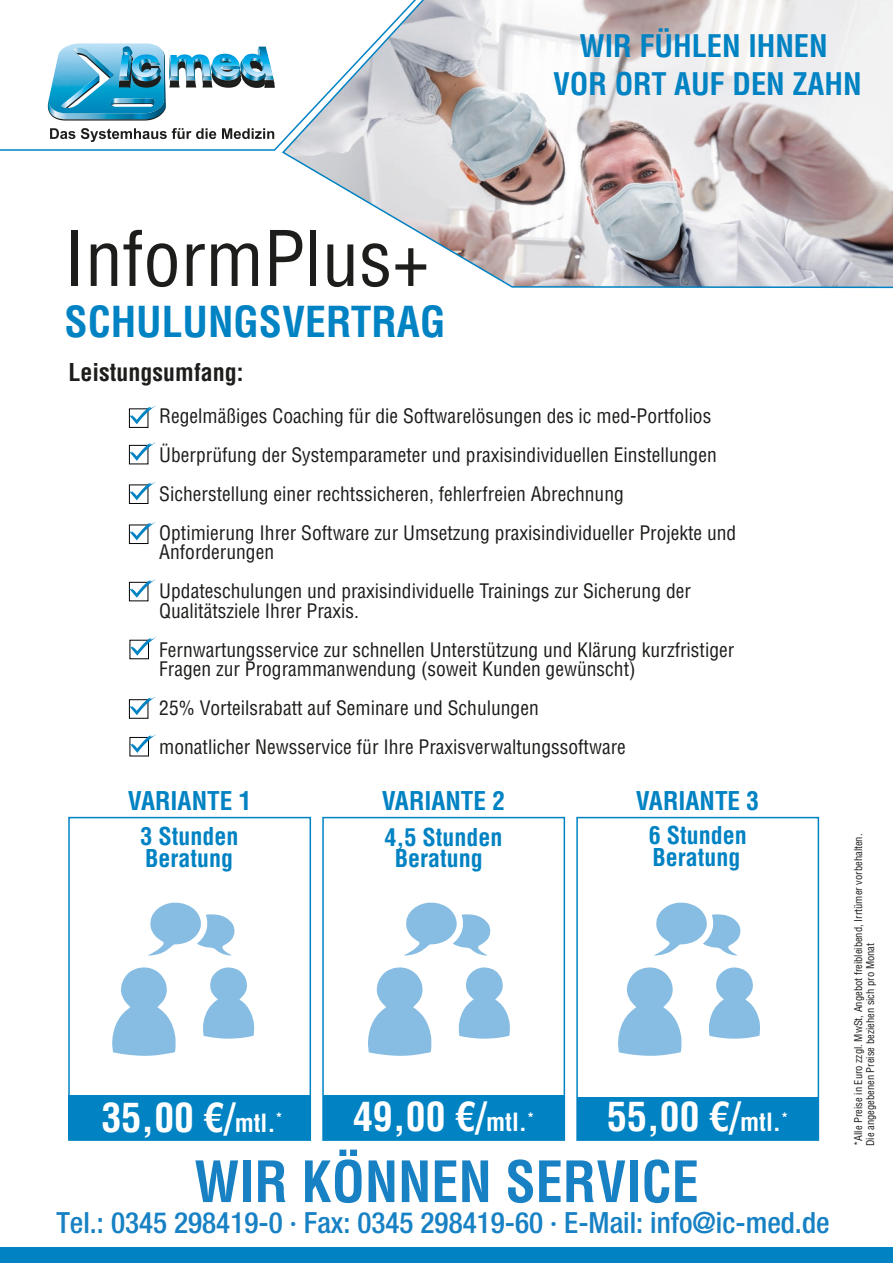
<style>
.page{position:relative;width:893px;height:1263px;background:#fff}
.page>*{position:absolute;margin:0;border:0;box-sizing:border-box;transform-origin:0 0}
.t1{font:condensed 74.7px "Helvetica LT";color:#1d1d1b}
.t2{font:700 condensed 55.5px "Helvetica LT";color:#1781c4}
.t3{font:700 condensed 41.7px "Helvetica LT";color:#0082c3}
.t4{font:700 condensed 39.6px "Helvetica LT";color:#fff}
.t5{font:700 condensed 30.45px/37.2px "Helvetica LT";color:#0082c3;text-align:center}
.t6{font:500 condensed 29.25px "Helvetica Neue LT";color:#1781c4}
.t7{font:700 condensed 25.2px "Helvetica LT";color:#0082c3}
.t8{font:700 condensed 24px/21.3px "Helvetica LT";color:#0082c3}
.t9{font:700 condensed 24px "Helvetica LT";color:#1d1d1b}
.t10{font:condensed 19.5px/39px "Helvetica LT";color:#1d1d1b}
.t11{font:condensed 10.5px/12px "Helvetica LT";color:#1d1d1b}
.s1{font-size:24.6px}
</style>
<div class="page">
<svg style="left:0;top:104px;width:281px;height:47px"></svg>
<img style="left:68px;top:43px;width:89px;height:3px">
<svg style="left:48px;top:46px;width:227px;height:75px"></svg>
<img style="left:71px;top:48px;width:43px;height:30px">
<svg style="left:50px;top:128px;width:25px;height:11px"></svg>
<svg style="left:81px;top:128px;width:135px;height:14px"></svg>
<svg style="left:222px;top:128px;width:52px;height:11px"></svg>
<div style="left:0;top:1247px;width:893px;height:16px;background:#0082c3"></div>
<div style="left:129px;top:408px;width:19px;height:20px;border:1px solid #020304"></div>
<svg style="left:129px;top:406px;width:26px;height:18px"></svg>
<svg style="left:129px;top:442px;width:26px;height:19px"></svg>
<div style="left:129px;top:484px;width:19px;height:20px;border:1px solid #020304"></div>
<svg style="left:129px;top:482px;width:26px;height:18px"></svg>
<div style="left:129px;top:525px;width:19px;height:19px;border:1px solid #020304"></div>
<svg style="left:129px;top:522px;width:26px;height:18px"></svg>
<svg style="left:129px;top:579px;width:26px;height:19px"></svg>
<svg style="left:129px;top:637px;width:27px;height:19px"></svg>
<div style="left:129px;top:699px;width:19px;height:20px;border:1px solid #020304"></div>
<svg style="left:129px;top:697px;width:26px;height:18px"></svg>
<div style="left:68px;top:817px;width:243px;height:324px;border:2px solid #0082c3"></div>
<div style="left:69px;top:1096px;width:241px;height:44px;background:#0082c3"></div>
<svg style="left:322px;top:817px;width:243px;height:324px"></svg>
<div style="left:323px;top:1096px;width:241px;height:44px;background:#0082c3"></div>
<div style="left:576px;top:817px;width:243px;height:324px;border:2px solid #0082c3"></div>
<div style="left:577px;top:1097px;width:241px;height:43px;background:#0082c3"></div>
<svg style="left:112px;top:967px;width:64px;height:89px"></svg>
<svg style="left:203px;top:967px;width:51px;height:72px"></svg>
<svg style="left:149px;top:903px;width:86px;height:52px"></svg>
<svg style="left:368px;top:967px;width:64px;height:89px"></svg>
<svg style="left:458px;top:967px;width:52px;height:72px"></svg>
<svg style="left:404px;top:903px;width:87px;height:52px"></svg>
<svg style="left:618px;top:967px;width:64px;height:89px"></svg>
<svg style="left:709px;top:967px;width:51px;height:72px"></svg>
<svg style="left:655px;top:903px;width:86px;height:52px"></svg>
<svg style="left:129px;top:734px;width:27px;height:19px"></svg>
<svg style="left:281px;top:0;width:612px;height:289px"></svg>
<h1 class="t1" style="left:65px;top:212px;width:366px">InformPlus+</h1>
<h3 class="t3" style="left:65px;top:296px;width:383px">SCHULUNGSVERTRAG</h3>
<h3 class="t5" style="left:553px;top:27px;width:310px">WIR FÜHLEN IHNEN<br>VOR ORT AUF DEN ZAHN</h3>
<p class="t9" style="left:69px;top:357px;width:176px">Leistungsumfang:</p>
<p class="t10" style="left:159px;top:396px;width:579px">Regelmäßiges Coaching für die Softwarelösungen des ic med-Portfolios Überprüfung der Systemparameter und praxisindividuellen Einstellungen Sicherstellung einer rechtssicheren, fehlerfreien Abrechnung<br>Optimierung Ihrer Software zur Umsetzung praxisindividueller Projekte und</p>
<p class="t10" style="left:159px;top:532px;width:533px">Anforderungen<br>Updateschulungen und praxisindividuelle Trainings zur Sicherung der</p>
<p class="t10" style="left:159px;top:591px;width:576px">Qualitätsziele Ihrer Praxis.<br>Fernwartungsservice zur schnellen Unterstützung und Klärung kurzfristiger</p>
<p class="t10" style="left:159px;top:649px;width:478px">Fragen zur Programmanwendung (soweit Kunden gewünscht)<br>25% Vorteilsrabatt auf Seminare und Schulungen<br>monatlicher Newsservice für Ihre Praxisverwaltungssoftware</p>
<p class="t7" style="left:128px;top:785px;width:125px">VARIANTE 1</p>
<p class="t8" style="left:141px;top:825px;width:100px;line-height:22.2px">3 Stunden<br>Beratung</p>
<p class="t7" style="left:382px;top:785px;width:125px">VARIANTE 2</p>
<p class="t7" style="left:636px;top:784px;width:125px">VARIANTE 3</p>
<p class="t8" style="left:384px;top:826px;width:120px;text-align:center">4,5 Stunden<br>Beratung</p>
<p class="t8" style="left:649px;top:825px;width:100px">6 Stunden<br>Beratung</p>
<h3 class="t4" style="left:102px;top:1092px;width:182px">35,00 €/<span class="s1">mtl.</span><sup>*</sup></h3>
<h3 class="t4" style="left:353px;top:1092px;width:182px">49,00 €/<span class="s1">mtl.</span><sup>*</sup></h3>
<h3 class="t4" style="left:607px;top:1092px;width:182px">55,00 €/<span class="s1">mtl.</span><sup>*</sup></h3>
<h2 class="t2" style="left:194px;top:1147px;width:506px">WIR KÖNNEN SERVICE</h2>
<h3 class="t6" style="left:56px;top:1205px;width:775px">Tel.: 0345 298419-0 · Fax: 0345 298419-60 · E-Mail: info@ic-med.de</h3>
<p class="t11" style="left:852px;top:1146px;width:314px;rotate:-90deg">*Alle Preise in Euro zzgl. MwSt, Angebot freibleibend, Irrtümer vorbehalten.<br>Die angegebenen Preise beziehen sich pro Monat</p>
</div>
